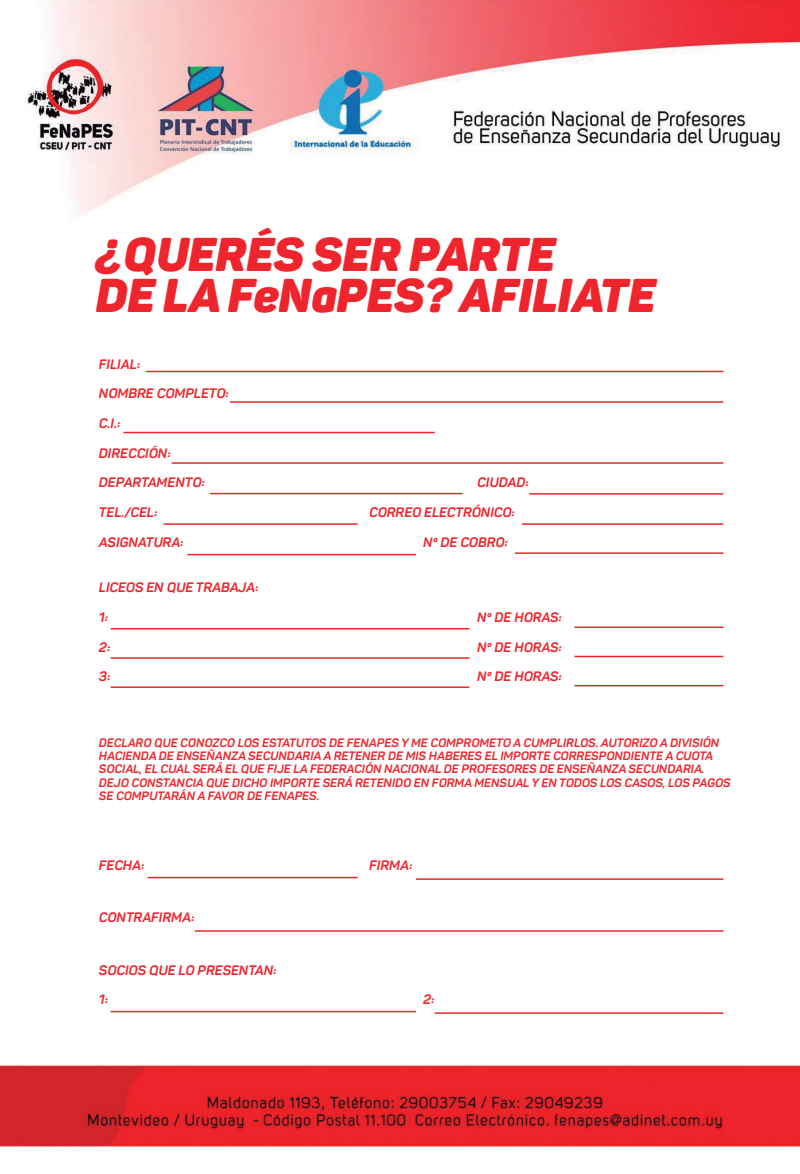
<style>
.page{position:relative;width:800px;height:1174px;background:#fff}
.page>*{position:absolute;margin:0;border:0;box-sizing:border-box;transform-origin:0 0}
.t1{font:italic 900 46.65px "Panton";color:#ee252c}
.t2{font:italic 700 13.5px/29.7px "Panton";color:#ee252c}
.t3{font:italic 700 12px/13.2px "Panton";color:#ee252c}
</style>
<div class="page">
<img style="left:0;top:0;width:799px;height:1147px">
<hr style="left:146px;top:371px;width:577px;height:1px;background:#ee252c">
<hr style="left:230px;top:401px;width:493px;height:2px;background:#ee252c">
<hr style="left:123px;top:432px;width:311px;height:1px;background:#ee252c">
<hr style="left:171px;top:462px;width:552px;height:2px;background:#ee252c">
<hr style="left:210px;top:493px;width:252px;height:1px;background:#ee252c">
<hr style="left:529px;top:493px;width:194px;height:1px;background:#ee252c">
<hr style="left:163px;top:523px;width:194px;height:2px;background:#ee252c">
<hr style="left:522px;top:523px;width:201px;height:2px;background:#ee252c">
<hr style="left:187px;top:554px;width:229px;height:1px;background:#ee252c">
<hr style="left:514px;top:552px;width:209px;height:2px;background:#ee252c">
<hr style="left:111px;top:628px;width:358px;height:1px;background:#ee252c">
<hr style="left:111px;top:657px;width:358px;height:1px;background:#ee252c">
<hr style="left:111px;top:686px;width:358px;height:2px;background:#ee252c">
<hr style="left:574px;top:626px;width:149px;height:2px;background:#ee252c">
<hr style="left:574px;top:655px;width:149px;height:2px;background:#ee252c">
<hr style="left:574px;top:685px;width:149px;height:1px;background:#ee252c">
<hr style="left:147px;top:877px;width:210px;height:1px;background:#ee252c">
<hr style="left:416px;top:878px;width:307px;height:2px;background:#ee252c">
<hr style="left:195px;top:930px;width:528px;height:1px;background:#ee252c">
<hr style="left:111px;top:1010px;width:305px;height:2px;background:#ee252c">
<hr style="left:434px;top:1012px;width:289px;height:1px;background:#ee252c">
<p class="t1" style="left:96px;top:225px;width:461px">¿QUERÉS SER PARTE</p>
<p class="t1" style="left:96px;top:266px;width:561px">DE LA FeNaPES? AFILIATE</p>
<p class="t2" style="left:99px;top:349px;width:43px">FILIAL:</p>
<p class="t2" style="left:99px;top:379px;width:131px">NOMBRE COMPLETO:<br>C.I.:</p>
<p class="t2" style="left:99px;top:438px;width:107px">DIRECCIÓN:<br>DEPARTAMENTO:</p>
<p class="t2" style="left:477px;top:468px;width:53px">CIUDAD:</p>
<p class="t2" style="left:99px;top:497px;width:60px">TEL./CEL:</p>
<p class="t2" style="left:369px;top:497px;width:147px">CORREO ELECTRÓNICO:</p>
<p class="t2" style="left:99px;top:527px;width:86px">ASIGNATURA:</p>
<p class="t2" style="left:423px;top:527px;width:86px">Nº DE COBRO:</p>
<p class="t2" style="left:99px;top:572px;width:161px">LICEOS EN QUE TRABAJA:</p>
<p class="t2" style="left:99px;top:602px;width:11px">1:</p>
<p class="t2" style="left:477px;top:602px;width:86px">Nº DE HORAS:</p>
<p class="t2" style="left:99px;top:632px;width:13px">2:</p>
<p class="t2" style="left:477px;top:632px;width:86px">Nº DE HORAS:</p>
<p class="t2" style="left:99px;top:661px;width:13px">3:</p>
<p class="t2" style="left:477px;top:661px;width:86px">Nº DE HORAS:</p>
<p class="t3" style="left:99px;top:736px;width:633px">DECLARO QUE CONOZCO LOS ESTATUTOS DE FENAPES Y ME COMPROMETO A CUMPLIRLOS. AUTORIZO A DIVISIÓN HACIENDA DE ENSEÑANZA SECUNDARIA A RETENER DE MIS HABERES EL IMPORTE CORRESPONDIENTE A CUOTA SOCIAL, EL CUAL SERÁ EL QUE FIJE LA FEDERACIÓN NACIONAL DE PROFESORES DE ENSEÑANZA SECUNDARIA.<br>DEJO CONSTANCIA QUE DICHO IMPORTE SERÁ RETENIDO EN FORMA MENSUAL Y EN TODOS LOS CASOS, LOS PAGOS SE COMPUTARÁN A FAVOR DE FENAPES.</p>
<p class="t2" style="left:99px;top:850px;width:47px">FECHA:</p>
<p class="t2" style="left:369px;top:850px;width:45px">FIRMA:</p>
<p class="t2" style="left:99px;top:902px;width:97px">CONTRAFIRMA:</p>
<p class="t2" style="left:99px;top:955px;width:179px">SOCIOS QUE LO PRESENTAN:<br>1:</p>
<p class="t2" style="left:423px;top:984px;width:13px">2:</p>
</div>
